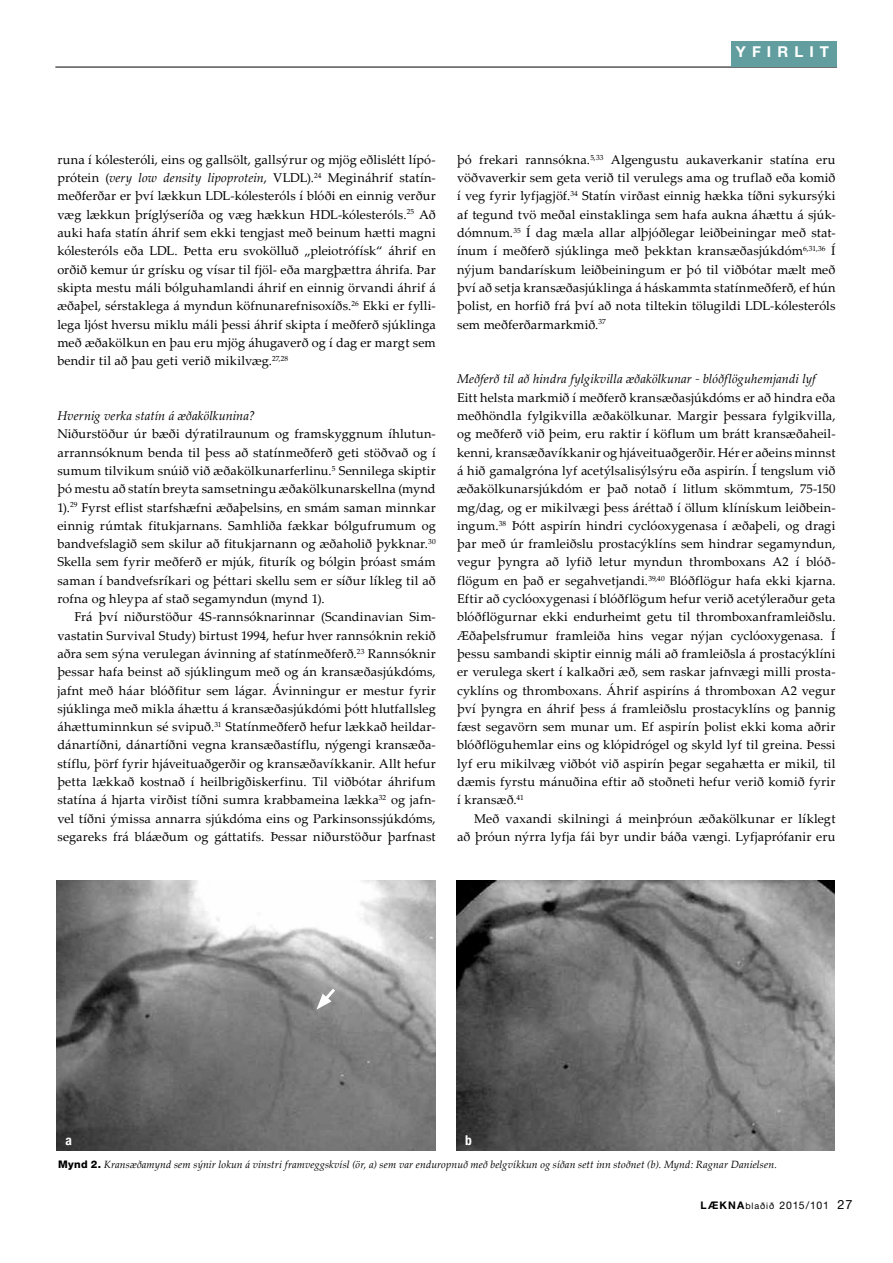
<style>
.page{position:relative;width:893px;height:1263px;background:#fff}
.page>*{position:absolute;margin:0;border:0;box-sizing:border-box;transform-origin:0 0}
.t1{font:700 15px "Helvetica Neue";color:#fff}
.t2{font:700 condensed 13.5px "Helvetica Neue";color:#fff}
.t3{font:12.75px/18.3px "Palatino Linotype";letter-spacing:.01em;color:#000;text-align:justify}
.t4{font:italic 12.75px "Palatino Linotype";letter-spacing:.005em;color:#000}
.t5{font:italic 10.5px "Palatino Linotype";letter-spacing:.01em;color:#000}
.t6{font:10.5px "Helvetica Neue";letter-spacing:.065em;color:#000}
.s1{font-style:italic}
.s2{font-family:"Helvetica Neue";font-weight:800;font-style:normal}
.s3{font-weight:700}
.s4{font-size:9px}
.s5{font-size:12.75px}
</style>
<div class="page">
<img style="left:57px;top:881px;width:378px;height:270px">
<img style="left:456px;top:881px;width:379px;height:270px">
<hr style="left:55px;top:67px;width:782px;height:1px;background:#000">
<div style="left:731px;top:41px;width:106px;height:26px;background:#629e9f"></div>
<svg style="left:316px;top:985px;width:22px;height:24px"></svg>
<p class="t1" style="left:736px;top:42px;width:95px">YFI RLI T</p>
<p class="t3" style="left:57px;top:150px;width:380px">runa í kólesteróli, eins og gallsölt, gallsýrur og mjög eðlislétt lípó&shy;prótein (<span class="s1">very low density lipoprotein</span>, VLDL).<sup>24</sup> Megináhrif statín&shy;meðferðar er því lækkun LDL-kólesteróls í blóði en einnig verður væg lækkun þríglýseríða og væg hækkun HDL-kólesteróls.<sup>25</sup> Að auki hafa statín áhrif sem ekki tengjast með beinum hætti magni kólesteróls eða LDL. Þetta eru svokölluð „pleiotrófísk“ áhrif en orðið kemur úr grísku og vísar til fjöl- eða margþættra áhrifa. Þar skipta mestu máli bólguhamlandi áhrif en einnig örvandi áhrif á æðaþel, sérstaklega á myndun köfnunarefnisoxíðs.<sup>26</sup> Ekki er fylli&shy;lega ljóst hversu miklu máli þessi áhrif skipta í meðferð sjúklinga með æðakölkun en þau eru mjög áhugaverð og í dag er margt sem bendir til að þau geti verið mikilvæg.<sup>27,28</sup></p>
<p class="t4" style="left:57px;top:407px;width:199px">Hvernig verka statín á æðakölkunina?</p>
<p class="t3" style="left:57px;top:424px;width:380px">Niðurstöður úr bæði dýratilraunum og framskyggnum íhlutun&shy;arrannsóknum benda til þess að statínmeðferð geti stöðvað og í sumum tilvikum snúið við æðakölkunarferlinu.<sup>5</sup> Sennilega skiptir þó mestu að statín breyta samsetningu æðakölkunarskellna (mynd 1).<sup>29</sup> Fyrst eflist starfshæfni æðaþelsins, en smám saman minnkar einnig rúmtak fitukjarnans. Samhliða fækkar bólgufrumum og bandvefslagið sem skilur að fitukjarnann og æðaholið þykknar.<sup>30<br></sup>Skella sem fyrir meðferð er mjúk, fiturík og bólgin þróast smám saman í bandvefsríkari og þéttari skellu sem er síður líkleg til að rofna og hleypa af stað segamyndun (mynd 1).</p>
<p class="t3" style="left:57px;top:607px;width:380px;text-indent:17px">Frá því niðurstöður 4S-rannsóknarinnar (Scandinavian Sim&shy;vastatin Survival Study) birtust 1994, hefur hver rannsóknin rekið aðra sem sýna verulegan ávinning af statínmeðferð.<sup>23</sup> Rannsóknir þessar hafa beinst að sjúklingum með og án kransæðasjúkdóms, jafnt með háar blóðfitur sem lágar. Ávinningur er mestur fyrir sjúklinga með mikla áhættu á kransæðasjúkdómi þótt hlutfallsleg áhættuminnkun sé svipuð.<sup>31</sup> Statínmeðferð hefur lækkað heildar&shy;dánartíðni, dánartíðni vegna kransæðastíflu, nýgengi kransæða&shy;stíflu, þörf fyrir hjáveituaðgerðir og kransæðavíkkanir. Allt hefur þetta lækkað kostnað í heilbrigðiskerfinu. Til viðbótar áhrifum statína á hjarta virðist tíðni sumra krabbameina lækka<sup>32</sup> og jafn&shy;vel tíðni ýmissa annarra sjúkdóma eins og Parkinsonssjúkdóms, segareks frá bláæðum og gáttatifs. Þessar niðurstöður þarfnast</p>
<p class="t3" style="left:457px;top:150px;width:380px">þó frekari rannsókna.<sup>5,33</sup> Algengustu aukaverkanir statína eru vöðvaverkir sem geta verið til verulegs ama og truflað eða komið í veg fyrir lyfjagjöf.<sup>34</sup> Statín virðast einnig hækka tíðni sykursýki af tegund tvö meðal einstaklinga sem hafa aukna áhættu á sjúk&shy;dómnum.<sup>35</sup> Í dag mæla allar alþjóðlegar leiðbeiningar með stat&shy;ínum í meðferð sjúklinga með þekktan kransæðasjúkdóm<sup>6,31,36</sup> Í nýjum bandarískum leiðbeiningum er þó til viðbótar mælt með því að setja kransæðasjúklinga á háskammta statínmeðferð, ef hún þolist, en horfið frá því að nota tiltekin tölugildi LDL-kólesteróls sem meðferðarmarkmið.<sup>37</sup></p>
<p class="t4" style="left:457px;top:370px;width:360px">Meðferð til að hindra fylgikvilla æðakölkunar - blóðflöguhemjandi lyf</p>
<p class="t3" style="left:457px;top:388px;width:380px">Eitt helsta markmið í meðferð kransæðasjúkdóms er að hindra eða meðhöndla fylgikvilla æðakölkunar. Margir þessara fylgikvilla, og meðferð við þeim, eru raktir í köflum um brátt kransæðaheil&shy;kenni, kransæðavíkkanir og hjáveituaðgerðir. Hér er aðeins minnst á hið gamalgróna lyf acetýlsalisýlsýru eða aspirín. Í tengslum við æðakölkunarsjúkdóm er það notað í litlum skömmtum, 75-150 mg/dag, og er mikilvægi þess áréttað í öllum klínískum leiðbein&shy;ingum.<sup>38</sup> Þótt aspirín hindri cyclóoxygenasa í æðaþeli, og dragi þar með úr framleiðslu prostacýklíns sem hindrar segamyndun, vegur þyngra að lyfið letur myndun thromboxans A2 í blóð&shy;flögum en það er segahvetjandi.<sup>39,40</sup> Blóðflögur hafa ekki kjarna.<br>Eftir að cyclóoxygenasi í blóðflögum hefur verið acetýleraður geta blóðflögurnar ekki endurheimt getu til thromboxanframleiðslu.<br>Æðaþelsfrumur framleiða hins vegar nýjan cyclóoxygenasa. Í þessu sambandi skiptir einnig máli að framleiðsla á prostacýklíni er verulega skert í kalkaðri æð, sem raskar jafnvægi milli prosta&shy;cyklíns og thromboxans. Áhrif aspiríns á thromboxan A2 vegur því þyngra en áhrif þess á framleiðslu prostacyklíns og þannig fæst segavörn sem munar um. Ef aspirín þolist ekki koma aðrir blóðflöguhemlar eins og klópidrógel og skyld lyf til greina. Þessi lyf eru mikilvæg viðbót við aspirín þegar segahætta er mikil, til dæmis fyrstu mánuðina eftir að stoðneti hefur verið komið fyrir í kransæð.<sup>41</sup></p>
<p class="t3" style="left:457px;top:809px;width:380px;text-align:right">Með vaxandi skilningi á meinþróun æðakölkunar er líklegt<br>að þróun nýrra lyfja fái byr undir báða vængi. Lyfjaprófanir eru</p>
<p class="t2" style="left:65px;top:1131px;width:8px">a</p>
<p class="t2" style="left:465px;top:1132px;width:8px">b</p>
<p class="t5" style="left:58px;top:1157px;width:720px"><span class="s2">Mynd 2.</span> Kransæðamynd sem sýnir lokun á vinstri framveggskvísl (ör, a) sem var enduropnuð með belgvíkkun og síðan sett inn stoðnet (b). Mynd: Ragnar Danielsen.</p>
<p class="t6" style="left:701px;top:1199px;width:154px"><span class="s3">LÆKNA</span><span class="s4">blaðið</span> 2015/101 <span class="s5">27</span></p>
</div>
